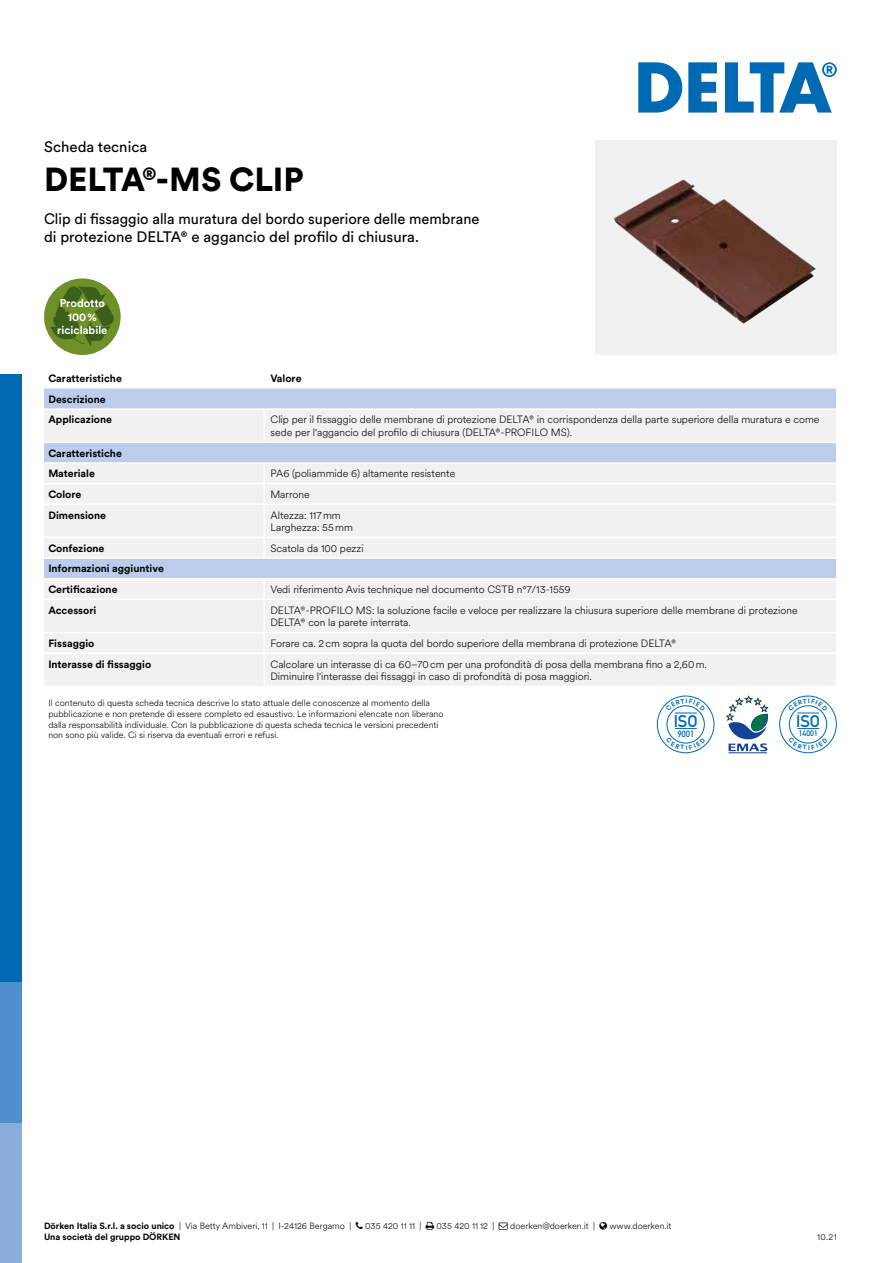
<style>
.page{position:relative;width:893px;height:1263px;background:#fff}
.page>*{position:absolute;margin:0;border:0;box-sizing:border-box;transform-origin:0 0}
.t1{font:900 33px "Circular XX";color:#000}
.t2{font:16.65px "DIN Mittelschrift";color:#0069b4}
.t3{font:15px/18px "Circular XX";color:#000}
.t4{font:700 11.25px/13.5px "Circular XX";color:#fff;text-align:center}
.t5{font:300 10.5px/12.6px "Circular XX";color:#000}
.t6{font:700 10.5px/20.7px "Circular XX";color:#000}
.t7{font:300 9px/10.8px "Circular XX";color:#000}
.t8{font:700 9px "Circular XX";color:#000}
.t9{font:9px "DIN Mittelschrift";color:#0069b4}
.t10{font:7.95px "DIN Mittelschrift";color:#0069b4}
.s1{font-weight:700}
</style>
<div class="page">
<div style="left:595px;top:140px;width:242px;height:215px;background:#f1f1f1"></div>
<img style="left:613px;top:179px;width:203px;height:145px">
<div style="left:44px;top:388px;width:792px;height:20px;background:#bccdeb"></div>
<svg style="left:44px;top:410px;width:792px;height:276px;fill:#f1f1f1"></svg>
<hr style="left:263px;top:410px;width:2px;height:32px;background:#fff">
<hr style="left:44px;top:442px;width:220px;height:1px;background:#fff">
<hr style="left:264px;top:442px;width:572px;height:1px;background:#fff">
<hr style="left:44px;top:462px;width:220px;height:2px;background:#fff">
<hr style="left:264px;top:462px;width:572px;height:2px;background:#fff">
<hr style="left:44px;top:483px;width:220px;height:1px;background:#fff">
<hr style="left:264px;top:483px;width:572px;height:1px;background:#fff">
<svg style="left:263px;top:464px;width:2px;height:39px"></svg>
<hr style="left:44px;top:503px;width:220px;height:2px;background:#fff">
<hr style="left:264px;top:503px;width:572px;height:2px;background:#fff">
<hr style="left:263px;top:505px;width:2px;height:32px;background:#fff">
<hr style="left:44px;top:537px;width:220px;height:1px;background:#fff">
<hr style="left:264px;top:537px;width:572px;height:1px;background:#fff">
<svg style="left:263px;top:538px;width:2px;height:19px"></svg>
<hr style="left:44px;top:557px;width:220px;height:2px;background:#fff">
<hr style="left:264px;top:557px;width:572px;height:2px;background:#fff">
<hr style="left:44px;top:578px;width:220px;height:1px;background:#fff">
<hr style="left:264px;top:578px;width:572px;height:1px;background:#fff">
<hr style="left:263px;top:579px;width:2px;height:20px;background:#fff">
<hr style="left:44px;top:599px;width:220px;height:1px;background:#fff">
<hr style="left:264px;top:599px;width:572px;height:1px;background:#fff">
<hr style="left:263px;top:600px;width:2px;height:32px;background:#fff">
<hr style="left:44px;top:632px;width:220px;height:1px;background:#fff">
<hr style="left:264px;top:632px;width:572px;height:1px;background:#fff">
<svg style="left:263px;top:633px;width:2px;height:19px"></svg>
<hr style="left:44px;top:652px;width:220px;height:2px;background:#fff">
<hr style="left:264px;top:652px;width:572px;height:2px;background:#fff">
<hr style="left:263px;top:654px;width:2px;height:32px;background:#fff">
<div style="left:44px;top:278px;width:77px;height:77px;background:#6e9028;border-radius:50%"></div>
<svg style="left:50px;top:286px;width:64px;height:61px"></svg>
<div style="left:0;top:1123px;width:22px;height:140px;background:#8baddc"></div>
<div style="left:0;top:982px;width:22px;height:141px;background:#4f8fcd"></div>
<div style="left:0;top:375px;width:22px;height:607px;background:#0069b4"></div>
<svg style="left:688px;top:62px;width:29px;height:51px"></svg>
<svg style="left:638px;top:62px;width:44px;height:51px"></svg>
<svg style="left:725px;top:62px;width:112px;height:51px"></svg>
<svg style="left:726px;top:696px;width:42px;height:55px"></svg>
<hr style="left:729px;top:752px;width:38px;height:1px;background:#134395">
<div style="left:779px;top:696px;width:58px;height:57px;border:1px solid #0069b4;border-radius:50%"></div>
<div style="left:789px;top:705px;width:38px;height:38px;border:1px solid #0069b4;border-radius:50%"></div>
<svg style="left:797px;top:728px;width:22px;height:1px"></svg>
<div style="left:657px;top:696px;width:57px;height:57px;border:1px solid #0069b4;border-radius:50%"></div>
<div style="left:667px;top:705px;width:38px;height:38px;border:1px solid #0069b4;border-radius:50%"></div>
<svg style="left:675px;top:728px;width:22px;height:1px"></svg>
<svg style="left:788px;top:737px;width:40px;height:13px"></svg>
<svg style="left:788px;top:699px;width:40px;height:15px"></svg>
<svg style="left:666px;top:737px;width:39px;height:13px"></svg>
<svg style="left:666px;top:699px;width:39px;height:15px"></svg>
<h3 class="t3" style="left:44px;top:137px;width:105px">Scheda tecnica</h3>
<h1 class="t1" style="left:44px;top:157px;width:261px">DELTA®-MS CLIP</h1>
<h3 class="t3" style="left:44px;top:209px;width:437px">Clip di fissaggio alla muratura del bordo superiore delle membrane di protezione DELTA® e aggancio del profilo di chiusura.</h3>
<p class="t4" style="left:57px;top:296px;width:52px">Prodotto<br>100% riciclabile</p>
<p class="t6" style="left:48px;top:368px;width:75px">Caratteristiche</p>
<p class="t6" style="left:270px;top:368px;width:33px">Valore</p>
<p class="t6" style="left:48px;top:388px;width:65px">Descrizione<br>Applicazione</p>
<p class="t5" style="left:270px;top:413px;width:551px">Clip per il fissaggio delle membrane di protezione DELTA® in corrispondenza della parte superiore della muratura e come sede per l'aggancio del profilo di chiusura (DELTA®-PROFILO MS).</p>
<p class="t6" style="left:48px;top:442px;width:75px">Caratteristiche<br>Materiale</p>
<p class="t5" style="left:270px;top:467px;width:186px">PA6 (poliammide 6) altamente resistente</p>
<p class="t6" style="left:48px;top:483px;width:35px">Colore</p>
<p class="t5" style="left:270px;top:487px;width:41px">Marrone</p>
<p class="t6" style="left:48px;top:504px;width:59px">Dimensione</p>
<p class="t5" style="left:270px;top:508px;width:84px">Altezza: 117mm<br>Larghezza: 55mm</p>
<p class="t6" style="left:48px;top:537px;width:58px">Confezione</p>
<p class="t5" style="left:270px;top:541px;width:95px">Scatola da 100 pezzi</p>
<p class="t6" style="left:48px;top:558px;width:117px">Informazioni aggiuntive<br>Certificazione</p>
<p class="t5" style="left:270px;top:583px;width:302px">Vedi riferimento Avis technique nel documento CSTB n°7/13-1559</p>
<p class="t6" style="left:48px;top:599px;width:50px">Accessori</p>
<p class="t5" style="left:270px;top:603px;width:529px">DELTA®-PROFILO MS: la soluzione facile e veloce per realizzare la chiusura superiore delle membrane di protezione<br>DELTA® con la parete interrata.</p>
<p class="t6" style="left:48px;top:632px;width:48px">Fissaggio</p>
<p class="t5" style="left:270px;top:636px;width:407px">Forare ca. 2cm sopra la quota del bordo superiore della membrana di protezione DELTA®</p>
<p class="t6" style="left:48px;top:653px;width:104px">Interasse di fissaggio</p>
<p class="t5" style="left:270px;top:657px;width:438px">Calcolare un interasse di ca 60–70cm per una profondità di posa della membrana fino a 2,60m.<br>Diminuire l'interasse dei fissaggi in caso di profondità di posa maggiori.</p>
<p class="t7" style="left:48px;top:697px;width:397px">Il contenuto di questa scheda tecnica descrive lo stato attuale delle conoscenze al momento della pubblicazione e non pretende di essere completo ed esaustivo. Le informazioni elencate non liberano dalla responsabilità individuale. Con la pubblicazione di questa scheda tecnica le versioni precedenti non sono più valide. Ci si riserva da eventuali errori e refusi.</p>
<h2 class="t2" style="left:674px;top:711px;width:25px">ISO</h2>
<p class="t9" style="left:677px;top:728px;width:19px">9001</p>
<h2 class="t2" style="left:796px;top:711px;width:25px">ISO</h2>
<p class="t10" style="left:799px;top:729px;width:21px">14001</p>
<p class="t7" style="left:44px;top:1220px;width:309px"><span class="s1">Dörken Italia S.r.l. a socio unico</span> | Via Betty Ambiveri, 11 | I-24126 Bergamo |</p>
<p class="t7" style="left:365px;top:1220px;width:58px">035 420 11 11 |</p>
<p class="t7" style="left:436px;top:1220px;width:59px">035 420 11 12 |</p>
<p class="t7" style="left:510px;top:1220px;width:86px">doerken@doerken.it |</p>
<p class="t7" style="left:609px;top:1220px;width:64px">www.doerken.it</p>
<p class="t8" style="left:44px;top:1230px;width:138px">Una società del gruppo DÖRKEN</p>
<p class="t7" style="left:817px;top:1231px;width:21px">10.21</p>
</div>
